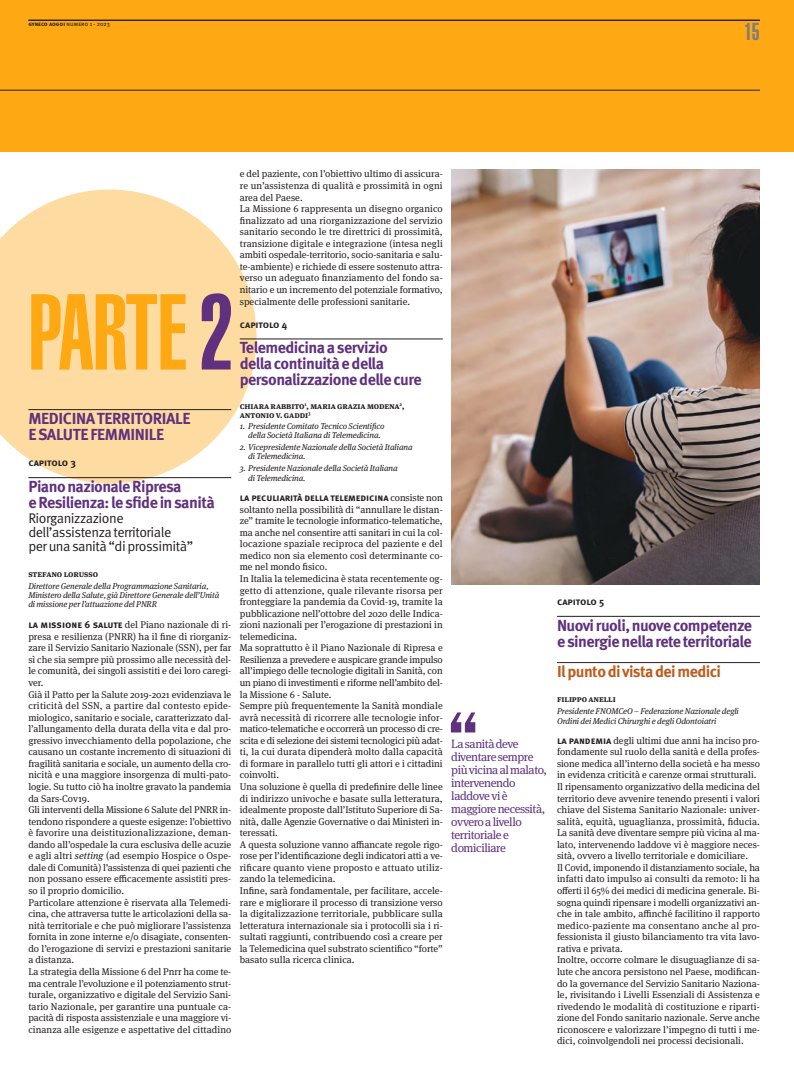
<style>
.page{position:relative;width:794px;height:1078px;background:#fff}
.page>*{position:absolute;margin:0;border:0;box-sizing:border-box;transform-origin:0 0}
.t1{font:900 extra-condensed 105.7px "Helvetica";letter-spacing:-.02em;color:#fea814}
.t2{font:900 extra-condensed 24px "Helvetica";color:#7d7c7e}
.t3{font:700 16px/16px "Meta Pro";letter-spacing:-.025em;color:#60317e}
.t4{font:700 16px "Meta Pro";color:#bd5c1e}
.t5{font:14px/14px "Meta Pro";letter-spacing:-.035em;color:#241f1f}
.t6{font:12px/13px "Meta Serif OT";letter-spacing:-.035em;color:#60317e}
.t7{font:700 10px "Meta Pro";letter-spacing:-.01em;color:#241f1f}
.t8{font:9.8px/11.6px "Meta Serif OT";color:#241f1f}
.t9{font:italic 8.5px/9px "Meta Serif OT";letter-spacing:-.01em;color:#241f1f}
.t10{font:700 8.5px/9px "Meta Serif OT";letter-spacing:-.01em;color:#241f1f}
.t11{font:6px "Meta Pro";color:#241f1f}
.s1{font-weight:700}
.s2{font-family:"Meta Serif OT";font-weight:400;font-size:9.8px}
.s3{color:#60317e}
.s4{font-family:"Meta Pro";font-weight:700;font-size:10px}
.s5{font-style:italic}
</style>
<div class="page">
<div style="left:0;top:0;width:794px;height:151px;background:#fea814"></div>
<svg style="left:0;top:189px;width:256px;height:294px;fill:#fedca1"></svg>
<hr style="left:28px;top:20px;width:732px;height:1px;background:#241f1f">
<hr style="left:240px;top:338px;width:203px;height:1px;background:#241f1f">
<hr style="left:28px;top:409px;width:203px;height:1px;background:#241f1f">
<hr style="left:28px;top:477px;width:203px;height:1px;background:#241f1f">
<img style="left:451px;top:169px;width:309px;height:415px">
<hr style="left:557px;top:616px;width:203px;height:1px;background:#241f1f">
<hr style="left:557px;top:662px;width:203px;height:1px;background:#241f1f">
<svg style="left:451px;top:712px;width:24px;height:20px"></svg>
<hr style="left:0;top:90px;width:760px;height:1px;background:#241f1f">
<p class="t11" style="left:28px;top:22px;width:83px"><span class="s1">gyneco aogoi</span> numero 1 - 2023</p>
<h2 class="t2" style="left:744px;top:23px;width:17px">15</h2>
<p class="t8" style="left:240px;top:169px;width:204px">e del paziente, con l’obiettivo ultimo di assicura&shy;re un’assistenza di qualità e prossimità in ogni area del Paese.<br>La Missione 6 rappresenta un disegno organico finalizzato ad una riorganizzazione del servizio sanitario secondo le tre direttrici di prossimità, transizione digitale e integrazione (intesa negli ambiti ospedale-territorio, socio-sanitaria e salu&shy;te-ambiente) e richiede di essere sostenuto attra&shy;verso un adeguato finanziamento del fondo sa&shy;nitario e un incremento del potenziale formativo, specialmente delle professioni sanitarie.</p>
<p class="t7" style="left:240px;top:320px;width:49px">capitolo 4</p>
<h3 class="t3" style="left:240px;top:341px;width:183px">Telemedicina a servizio della continuità e della personalizzazione delle cure</h3>
<p class="t10" style="left:240px;top:402px;width:166px">chiara rabbito<sup>1</sup>, maria grazia modena<sup>2</sup>, antonio v. gaddi<sup>3</sup></p>
<p class="t9" style="left:240px;top:422px;width:146px;text-align:center">1. Presidente Comitato Tecnico Scientifico della Società Italiana di Telemedicina.</p>
<p class="t9" style="left:248px;top:443px;width:166px;text-indent:-9px">2. Vicepresidente Nazionale della Società Italiana di Telemedicina.</p>
<p class="t9" style="left:248px;top:464px;width:151px;line-height:10px;text-indent:-9px">3. Presidente Nazionale della Società Italiana di Telemedicina.</p>
<p class="t7" style="left:240px;top:493px;width:204px">la peculiarità della telemedicina <span class="s2">consiste non</span></p>
<p class="t8" style="left:240px;top:504px;width:204px">soltanto nella possibilità di “annullare le distan&shy;ze” tramite le tecnologie informatico-telematiche, ma anche nel consentire atti sanitari in cui la col&shy;locazione spaziale reciproca del paziente e del medico non sia elemento così determinante co&shy;me nel mondo fisico.<br>In Italia la telemedicina è stata recentemente og&shy;getto di attenzione, quale rilevante risorsa per fronteggiare la pandemia da Covid-19, tramite la pubblicazione nell’ottobre del 2020 delle Indica&shy;zioni nazionali per l’erogazione di prestazioni in telemedicina.<br>Ma soprattutto è il Piano Nazionale di Ripresa e Resilienza a prevedere e auspicare grande impulso all’impiego delle tecnologie digitali in Sanità, con un piano di investimenti e riforme nell’ambito del&shy;la Missione 6 - Salute.<br>Sempre più frequentemente la Sanità mondiale avrà necessità di ricorrere alle tecnologie infor&shy;matico-telematiche e occorrerà un processo di cre&shy;scita e di selezione dei sistemi tecnologici più adat&shy;ti, la cui durata dipenderà molto dalla capacità di formare in parallelo tutti gli attori e i cittadini coinvolti.<br>Una soluzione è quella di predefinire delle linee di indirizzo univoche e basate sulla letteratura, idealmente proposte dall’Istituto Superiore di Sa&shy;nità, dalle Agenzie Governative o dai Ministeri in&shy;teressati.<br>A questa soluzione vanno affiancate regole rigo&shy;rose per l’identificazione degli indicatori atti a ve&shy;rificare quanto viene proposto e attuato utiliz&shy;zando la telemedicina.<br>Infine, sarà fondamentale, per facilitare, accele&shy;rare e migliorare il processo di transizione verso la digitalizzazione territoriale, pubblicare sulla letteratura internazionale sia i protocolli sia i ri&shy;sultati raggiunti, contribuendo così a creare per la Telemedicina quel substrato scientifico “forte” basato sulla ricerca clinica.</p>
<h1 class="t1" style="left:28px;top:294px;width:207px">PARTE <span class="s3">2</span></h1>
<h3 class="t3" style="left:28px;top:411px;width:164px">MEDICINA TERRITORIALE<br>E SALUTE FEMMINILE</h3>
<p class="t7" style="left:28px;top:459px;width:49px">capitolo 3</p>
<h3 class="t3" style="left:28px;top:479px;width:188px">Piano nazionale Ripresa<br>e Resilienza: le sfide in sanità</h3>
<h3 class="t5" style="left:28px;top:511px;width:166px">Riorganizzazione dell’assistenza territoriale per una sanità “di prossimità”</h3>
<p class="t10" style="left:28px;top:570px;width:71px">stefano lorusso</p>
<p class="t9" style="left:28px;top:581px;width:192px">Direttore Generale della Programmazione Sanitaria,<br>Ministero della Salute, già Direttore Generale dell’Unità di missione per l’attuazione del PNRR</p>
<p class="t8" style="left:28px;top:619px;width:204px"><span class="s4">la missione 6 salute</span> del Piano nazionale di ri&shy;presa e resilienza (PNRR) ha il fine di riorganiz&shy;zare il Servizio Sanitario Nazionale (SSN), per far sì che sia sempre più prossimo alle necessità del&shy;le comunità, dei singoli assistiti e dei loro caregi&shy;ver.<br>Già il Patto per la Salute 2019-2021 evidenziava le criticità del SSN, a partire dal contesto epide&shy;miologico, sanitario e sociale, caratterizzato dal&shy;l’allungamento della durata della vita e dal pro&shy;gressivo invecchiamento della popolazione, che causano un costante incremento di situazioni di fragilità sanitaria e sociale, un aumento della cro&shy;nicità e una maggiore insorgenza di multi-pato&shy;logie. Su tutto ciò ha inoltre gravato la pandemia da Sars-Cov19.<br>Gli interventi della Missione 6 Salute del PNRR in&shy;tendono rispondere a queste esigenze: l’obiettivo è favorire una deistituzionalizzazione, deman&shy;dando all’ospedale la cura esclusiva delle acuzie e agli altri <span class="s5">setting</span> (ad esempio Hospice o Ospe&shy;dale di Comunità) l’assistenza di quei pazienti che non possano essere efficacemente assistiti pres&shy;so il proprio domicilio.<br>Particolare attenzione è riservata alla Telemedi&shy;cina, che attraversa tutte le articolazioni della sa&shy;nità territoriale e che può migliorare l’assistenza fornita in zone interne e/o disagiate, consenten&shy;do l’erogazione di servizi e prestazioni sanitarie a distanza.<br>La strategia della Missione 6 del Pnrr ha come te&shy;ma centrale l’evoluzione e il potenziamento strut&shy;turale, organizzativo e digitale del Servizio Sani&shy;tario Nazionale, per garantire una puntuale ca&shy;pacità di risposta assistenziale e una maggiore vi&shy;cinanza alle esigenze e aspettative del cittadino</p>
<p class="t6" style="left:451px;top:737px;width:97px">La sanità deve diventare sempre più vicina al malato, intervenendo laddove vi è maggiore necessità, ovvero a livello territoriale e domiciliare</p>
<p class="t7" style="left:557px;top:597px;width:49px">capitolo 5</p>
<h3 class="t3" style="left:557px;top:618px;width:197px">Nuovi ruoli, nuove competenze e sinergie nella rete territoriale</h3>
<h3 class="t4" style="left:557px;top:665px;width:166px">Il punto di vista dei medici</h3>
<p class="t10" style="left:557px;top:695px;width:60px">filippo anelli</p>
<p class="t9" style="left:557px;top:706px;width:183px;line-height:10px">Presidente FNOMCeO – Federazione Nazionale degli<br>Ordini dei Medici Chirurghi e degli Odontoiatri</p>
<p class="t8" style="left:557px;top:735px;width:204px"><span class="s4">la pandemia</span> degli ultimi due anni ha inciso pro&shy;fondamente sul ruolo della sanità e della profes&shy;sione medica all’interno della società e ha messo in evidenza criticità e carenze ormai strutturali.<br>Il ripensamento organizzativo della medicina del territorio deve avvenire tenendo presenti i valori chiave del Sistema Sanitario Nazionale: univer&shy;salità, equità, uguaglianza, prossimità, fiducia.<br>La sanità deve diventare sempre più vicina al ma&shy;lato, intervenendo laddove vi è maggiore neces&shy;sità, ovvero a livello territoriale e domiciliare.<br>Il Covid, imponendo il distanziamento sociale, ha infatti dato impulso ai consulti da remoto: li ha offerti il 65% dei medici di medicina generale. Bi&shy;sogna quindi ripensare i modelli organizzativi an&shy;che in tale ambito, affinché facilitino il rapporto medico-paziente ma consentano anche al pro&shy;fessionista il giusto bilanciamento tra vita lavo&shy;rativa e privata.<br>Inoltre, occorre colmare le disuguaglianze di sa&shy;lute che ancora persistono nel Paese, modifican&shy;do la governance del Servizio Sanitario Naziona&shy;le, rivisitando i Livelli Essenziali di Assistenza e rivedendo le modalità di costituzione e riparti&shy;zione del Fondo sanitario nazionale. Serve anche riconoscere e valorizzare l’impegno di tutti i me&shy;dici, coinvolgendoli nei processi decisionali.</p>
</div>
